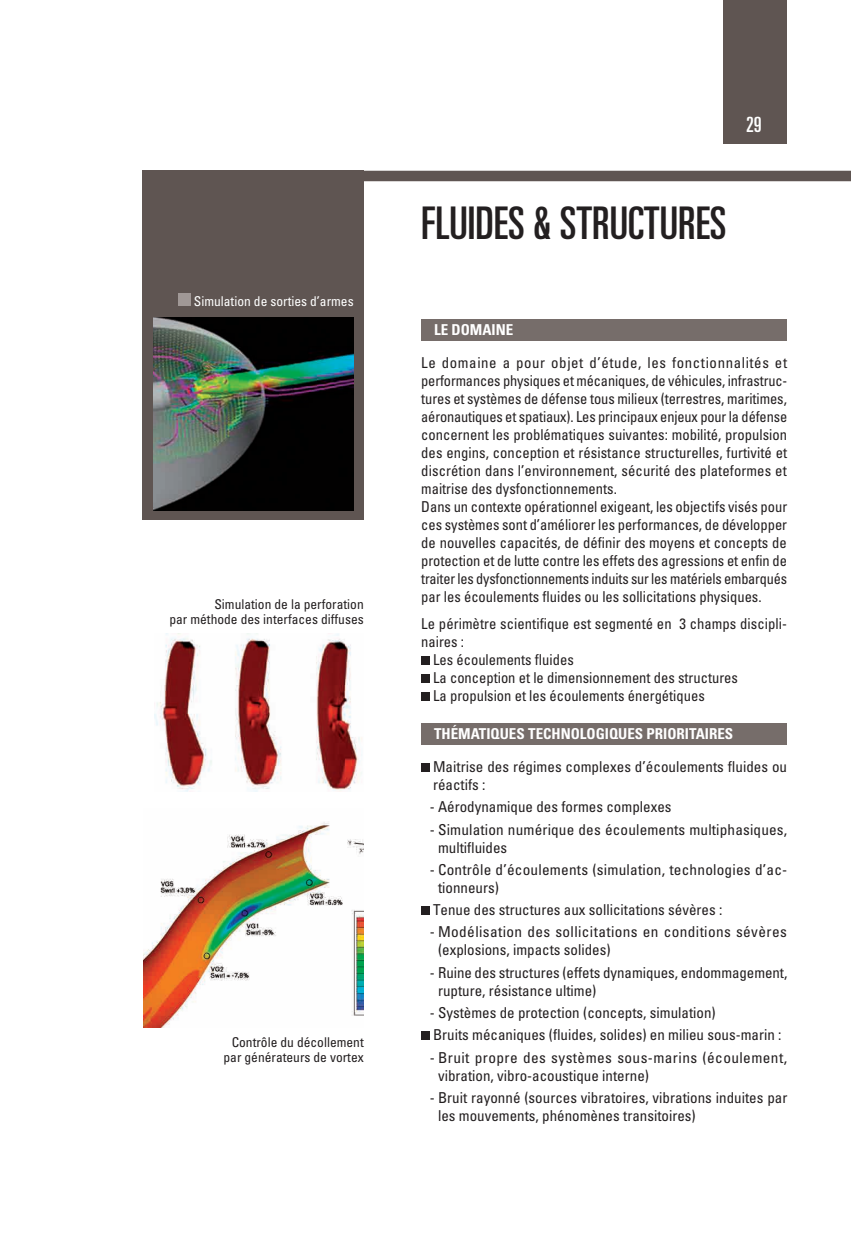
<style>
.page{position:relative;width:851px;height:1234px;background:#fff}
.page>*{position:absolute;margin:0;border:0;box-sizing:border-box;transform-origin:0 0}
.t1{font:ultra-condensed 45px "Univers LT Std";color:#231f20}
.t2{font:ultra-condensed 21px "Univers LT Std";color:#fff}
.t3{font:condensed 15px/18px "Univers LT Std";color:#231f20}
.t4{font:condensed 15px/18px "Univers LT Std";letter-spacing:.025em;color:#231f20}
.t5{font:700 condensed 15px "Univers LT Std";color:#fff}
.t6{font:condensed 13.5px/15px "Univers LT Std";color:#231f20;text-align:right}
.t7{font:condensed 13.5px "Univers LT Std";color:#fff}
</style>
<div class="page">
<div style="left:723px;top:0;width:64px;height:144px;background:#5f5552"></div>
<div style="left:421px;top:656px;width:8px;height:9px;background:#231f20"></div>
<div style="left:421px;top:674px;width:8px;height:9px;background:#231f20"></div>
<div style="left:421px;top:692px;width:8px;height:9px;background:#231f20"></div>
<div style="left:421px;top:319px;width:366px;height:21px;background:#766d6a"></div>
<div style="left:421px;top:763px;width:8px;height:8px;background:#231f20"></div>
<div style="left:421px;top:906px;width:8px;height:8px;background:#231f20"></div>
<div style="left:421px;top:1031px;width:8px;height:8px;background:#231f20"></div>
<div style="left:421px;top:722px;width:366px;height:22px;background:#766d6a"></div>
<div style="left:142px;top:170px;width:222px;height:350px;background:#5f5552"></div>
<div style="left:142px;top:171px;width:708px;height:10px;background:#5f5552"></div>
<div style="left:178px;top:293px;width:13px;height:13px;background:#a09896"></div>
<img style="left:154px;top:317px;width:199px;height:193px">
<img style="left:155px;top:634px;width:207px;height:157px">
<img style="left:144px;top:822px;width:220px;height:205px">
<p class="t7" style="left:194px;top:293px;width:161px">Simulation de sorties d’armes</p>
<p class="t6" style="left:169px;top:596px;width:196px">Simulation de la perforation<br>par méthode des interfaces diffuses</p>
<p class="t6" style="left:223px;top:1033px;width:142px">Contrôle du décollement par générateurs de vortex</p>
<h2 class="t2" style="left:745px;top:113px;width:17px">29</h2>
<h1 class="t1" style="left:421px;top:197px;width:307px">FLUIDES &amp; STRUCTURES</h1>
<p class="t5" style="left:434px;top:320px;width:36px">LE DOMAI</p>
<p class="t5" style="left:495px;top:320px;width:18px">NE</p>
<p class="t3" style="left:421px;top:353px;width:367px">Le domaine a pour objet d’étude, les fonctionnalités et performances physiques et mécaniques, de véhicules, infrastruc&shy;tures et systèmes de défense tous milieux (terrestres, maritimes, aéronautiques et spatiaux). Les principaux enjeux pour la défense concernent les problématiques suivantes: mobilité, propulsion des engins, conception et résistance structurelles, furtivité et discrétion dans l’environnement, sécurité des plateformes et maitrise des dysfonctionnements.<br>Dans un contexte opérationnel exigeant, les objectifs visés pour ces systèmes sont d’améliorer les performances, de développer de nouvelles capacités, de définir des moyens et concepts de protection et de lutte contre les effets des agressions et enfin de traiter les dysfonctionnements induits sur les matériels embarqués par les écoulements fluides ou les sollicitations physiques.</p>
<p class="t3" style="left:421px;top:614px;width:367px">Le périmètre scientifique est segmenté en 3 champs discipli-</p>
<p class="t3" style="left:421px;top:632px;width:44px">naires :</p>
<p class="t3" style="left:433px;top:650px;width:142px">Les écoulements fluides</p>
<p class="t3" style="left:433px;top:668px;width:306px">La conception et le dimensionnement des structures</p>
<p class="t3" style="left:433px;top:686px;width:273px">La propulsion et les écoulements énergétiques</p>
<p class="t5" style="left:434px;top:724px;width:34px">THÉMATIQ</p>
<p class="t5" style="left:499px;top:724px;width:155px">UES TECHNOLOGIQUES PRIORITAIRES</p>
<p class="t3" style="left:433px;top:757px;width:355px">Maitrise des régimes complexes d’écoulements fluides ou réactifs :</p>
<p class="t3" style="left:429px;top:797px;width:243px">- Aérodynamique des formes complexes</p>
<p class="t3" style="left:438px;top:819px;width:350px;text-indent:-8px">- Simulation numérique des écoulements multiphasiques, multifluides</p>
<p class="t3" style="left:438px;top:860px;width:350px;text-indent:-8px">- Contrôle d’écoulements (simulation, technologies d’ac&shy;tionneurs)</p>
<p class="t3" style="left:433px;top:900px;width:291px">Tenue des structures aux sollicitations sévères :</p>
<p class="t4" style="left:438px;top:922px;width:350px;text-indent:-8px">- Modélisation des sollicitations en conditions sévères (explosions, impacts solides)</p>
<p class="t3" style="left:438px;top:962px;width:351px;text-indent:-8px">- Ruine des structures (effets dynamiques, endommagement, rupture, résistance ultime)</p>
<p class="t3" style="left:429px;top:1001px;width:353px;line-height:22.2px">- Systèmes de protection (concepts, simulation)<br>Bruits mécaniques (fluides, solides) en milieu sous-marin :</p>
<p class="t4" style="left:438px;top:1047px;width:350px;text-indent:-8px">- Bruit propre des systèmes sous-marins (écoulement, vibration, vibro-acoustique interne)</p>
<p class="t3" style="left:438px;top:1087px;width:351px;text-indent:-8px">- Bruit rayonné (sources vibratoires, vibrations induites par les mouvements, phénomènes transitoires)</p>
</div>
